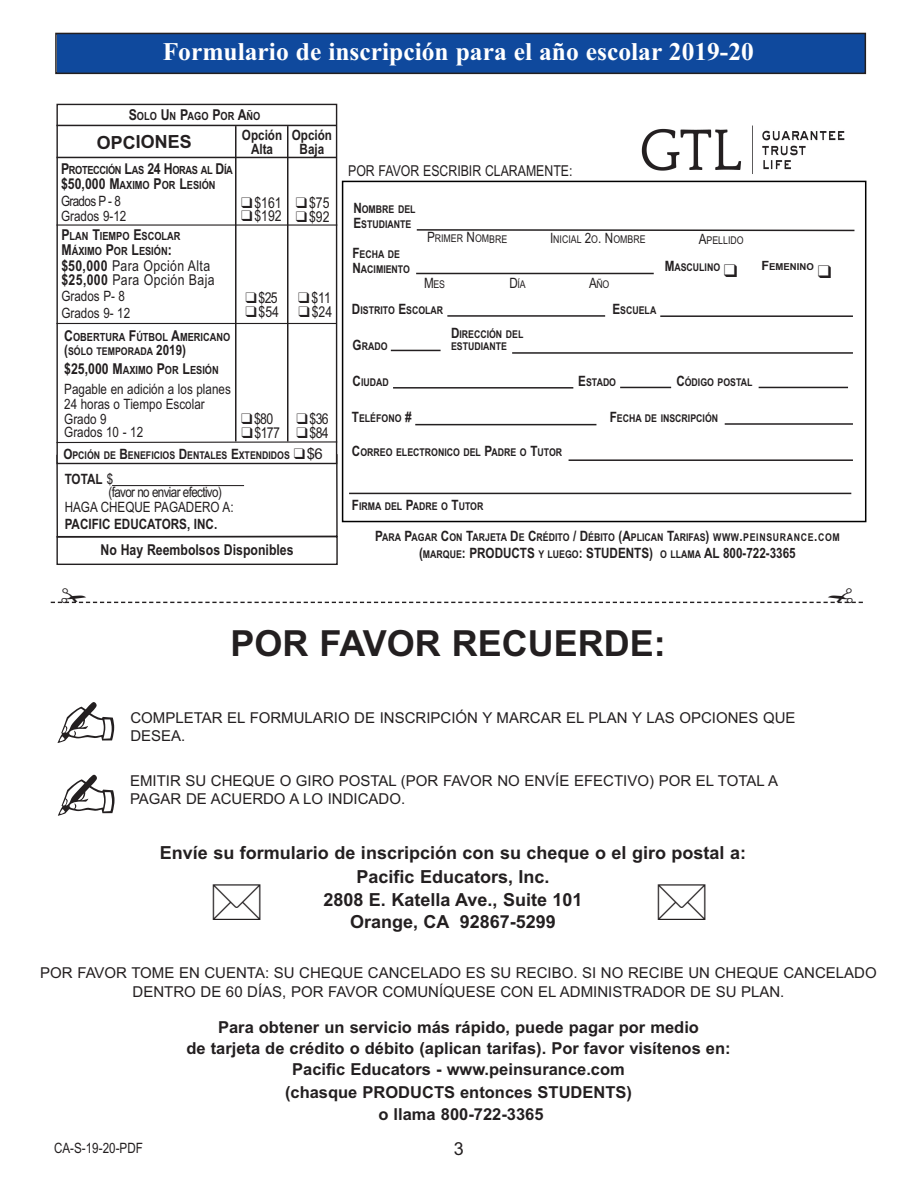
<style>
.page{position:relative;width:918px;height:1188px;background:#fff}
.page>*{position:absolute;margin:0;border:0;box-sizing:border-box;transform-origin:0 0}
.t1{font:700 36px "Arial";color:#231f20}
.t2{font:700 25.5px "Times New Roman";color:#fff}
.t3{font:700 18px/23px "Arial";color:#231f20;text-align:center}
.t4{font:18px "Arial";color:#231f20}
.t5{font:700 16.5px/21px "Arial";color:#231f20;text-align:center}
.t6{font:15px/18px "Arial";color:#231f20}
.t7{font:15px "Arial Narrow";color:#231f20}
.t8{font:15px/13.5px "Arial Narrow";letter-spacing:.025em;color:#231f20}
.t9{font:700 15px "Arial Narrow";color:#231f20}
.t10{font:14.25px/15px "Arial Narrow";color:#231f20}
.t11{font:700 14.25px/13.5px "Arial Narrow";color:#231f20;text-align:center}
.t12{font:14.25px/13.5px "Arial Narrow";letter-spacing:-.045em;color:#231f20}
.t13{font:700 11.25px/15px "Arial Narrow";color:#231f20}
.t14{font:700 11.25px/15px "Arial Narrow";letter-spacing:-.03em;color:#231f20}
.t15{font:700 10.65px/14.1px "Arial Narrow";color:#231f20}
.t16{font:10.65px "Arial Narrow";color:#231f20}
.t17{font:700 9.6px "Arial";color:#231f20}
.s1{font-size:15px}
.s2{font-weight:700}
.s3{font-size:14.25px}
.s4{font-family:"Arial";font-weight:400;font-size:15px}
.s5{font-weight:400}
.s6{font-size:12.75px}
.s7{font-size:10.65px}
</style>
<div class="page">
<div style="left:57px;top:34px;width:808px;height:39px;background:#0f499d"></div>
<div style="left:55px;top:33px;width:811px;height:41px;border:2px solid #231f20"></div>
<div style="left:342px;top:181px;width:524px;height:341px;border:2px solid #000"></div>
<svg style="left:56px;top:453px;width:282px;height:83px"></svg>
<hr style="left:725px;top:423px;width:128px;height:2px;background:#231f20">
<hr style="left:447px;top:315px;width:158px;height:2px;background:#231f20">
<hr style="left:391px;top:350px;width:50px;height:1px;background:#231f20">
<hr style="left:393px;top:387px;width:180px;height:2px;background:#231f20">
<hr style="left:620px;top:387px;width:51px;height:1px;background:#231f20">
<hr style="left:660px;top:315px;width:193px;height:2px;background:#231f20">
<hr style="left:512px;top:352px;width:341px;height:2px;background:#231f20">
<hr style="left:759px;top:387px;width:89px;height:1px;background:#231f20">
<hr style="left:349px;top:493px;width:502px;height:1px;background:#231f20">
<hr style="left:112px;top:485px;width:132px;height:1px;background:#231f20">
<div style="left:58px;top:105px;width:278px;height:358px;background:#fff"></div>
<div style="left:56px;top:104px;width:281px;height:360px;border:1px solid #231f20"></div>
<hr style="left:56px;top:157px;width:280px;height:1px;background:#231f20">
<hr style="left:56px;top:224px;width:281px;height:2px;background:#231f20">
<hr style="left:235px;top:126px;width:2px;height:315px;background:#231f20">
<hr style="left:56px;top:323px;width:281px;height:1px;background:#231f20">
<hr style="left:287px;top:126px;width:2px;height:315px;background:#231f20">
<hr style="left:56px;top:125px;width:280px;height:1px;background:#231f20">
<svg style="left:56px;top:441px;width:282px;height:3px"></svg>
<hr style="left:416px;top:273px;width:238px;height:1px;background:#231f20">
<hr style="left:415px;top:424px;width:181px;height:1px;background:#231f20">
<div style="left:56px;top:536px;width:282px;height:29px;border:1px solid #231f20"></div>
<svg style="left:416px;top:229px;width:439px;height:3px"></svg>
<hr style="left:569px;top:459px;width:284px;height:2px;background:#231f20">
<img style="left:641px;top:125px;width:204px;height:49px">
<svg style="left:51px;top:601px;width:812px;height:2px"></svg>
<p class="t2" style="left:163px;top:37px;width:593px">Formulario de inscripción para el año escolar 2019-20</p>
<p class="t13" style="left:129px;top:109px;width:133px"><span class="s1">S</span>OLO <span class="s1">U</span>N <span class="s1">P</span>AGO <span class="s1">P</span>OR <span class="s1">A</span>ÑO</p>
<p class="t3" style="left:96px;top:133px;width:97px;rotate:-1deg">OPCIONES</p>
<p class="t11" style="left:292px;top:130px;width:42px">Opción<br>Baja</p>
<p class="t11" style="left:242px;top:130px;width:42px">Opción<br>Alta</p>
<p class="t14" style="left:61px;top:164px;width:173px"><span class="s1">P</span>ROTECCIÓN <span class="s1">L</span>AS <span class="s1">24 H</span>ORAS AL <span class="s1">D</span>ÍA <span class="s1">$50,000 M</span>AXIMO <span class="s1">P</span>OR <span class="s1">L</span>ESIÓN</p>
<p class="t10" style="left:61px;top:194px;width:67px">Grados P - 8<br>Grados 9-12</p>
<p class="t13" style="left:61px;top:229px;width:121px"><span class="s1">P</span>LAN <span class="s1">T</span>IEMPO <span class="s1">E</span>SCOLAR<br><span class="s1">M</span>ÁXIMO <span class="s1">P</span>OR <span class="s1">L</span>ESIÓN<span class="s1">:</span></p>
<p class="t8" style="left:61px;top:261px;width:155px"><span class="s2">$50,000</span> Para Opción Alta <span class="s2">$25,000</span> Para Opción Baja</p>
<p class="t10" style="left:61px;top:289px;width:70px;line-height:16.5px">Grados P- 8<br>Grados 9- 12</p>
<p class="t13" style="left:64px;top:331px;width:168px"><span class="s1">C</span>OBERTURA <span class="s1">F</span>ÚTBOL <span class="s1">A</span>MERICANO</p>
<p class="t15" style="left:64px;top:345px;width:123px"><span class="s3">(</span>SÓLO TEMPORADA <span class="s3">2019)</span></p>
<p class="t13" style="left:64px;top:364px;width:156px"><span class="s1">$25,000 M</span>AXIMO <span class="s1">P</span>OR <span class="s1">L</span>ESIÓN</p>
<p class="t10" style="left:64px;top:383px;width:168px">Pagable en adición a los planes<br>24 horas o Tiempo Escolar<br>Grado 9</p>
<p class="t10" style="left:64px;top:426px;width:80px">Grados 10 - 12</p>
<p class="t7" style="left:241px;top:197px;width:42px">❑ $161</p>
<p class="t7" style="left:241px;top:211px;width:42px">❑ $192</p>
<p class="t7" style="left:245px;top:292px;width:34px">❑ $25</p>
<p class="t7" style="left:245px;top:306px;width:35px">❑ $54</p>
<p class="t7" style="left:241px;top:413px;width:34px">❑ $80</p>
<p class="t7" style="left:241px;top:427px;width:40px">❑ $177</p>
<p class="t7" style="left:296px;top:197px;width:35px">❑ $75</p>
<p class="t7" style="left:296px;top:211px;width:35px">❑ $92</p>
<p class="t7" style="left:298px;top:292px;width:34px">❑ $11</p>
<p class="t7" style="left:298px;top:306px;width:35px">❑ $24</p>
<p class="t7" style="left:296px;top:413px;width:34px">❑ $36</p>
<p class="t7" style="left:296px;top:427px;width:34px">❑ $84</p>
<p class="t15" style="left:63px;top:449px;width:261px"><span class="s3">O</span>PCIÓN DE <span class="s3">B</span>ENEFICIOS <span class="s3">D</span>ENTALES <span class="s3">E</span>XTENDIDOS ❑ <span class="s4">$6</span></p>
<p class="t12" style="left:109px;top:474px;width:115px;text-indent:-44px"><span class="s2">TOTAL</span> $<br>(favor no enviar efectivo)</p>
<p class="t11" style="left:65px;top:501px;width:170px;line-height:16.5px;text-align:left"><span class="s5">HAGA CHEQUE PAGADERO A:<br></span>PACIFIC EDUCATORS, INC.</p>
<p class="t9" style="left:101px;top:545px;width:195px">No Hay Reembolsos Disponibles</p>
<p class="t7" style="left:348px;top:165px;width:226px">POR FAVOR ESCRIBIR CLARAMENTE:</p>
<p class="t15" style="left:353px;top:202px;width:64px;line-height:15px"><span class="s3">N</span>OMBRE DEL<br><span class="s3">E</span>STUDIANTE</p>
<p class="t15" style="left:353px;top:249px;width:59px"><span class="s3">F</span>ECHA DE<br><span class="s3">N</span>ACIMIENTO</p>
<p class="t16" style="left:427px;top:235px;width:82px"><span class="s3">P</span>RIMER <span class="s3">N</span>OMBRE</p>
<p class="t16" style="left:550px;top:236px;width:97px"><span class="s3">I</span>NICIAL <span class="s3">2</span>O<span class="s3">. N</span>OMBRE</p>
<p class="t16" style="left:699px;top:236px;width:46px"><span class="s3">A</span>PELLIDO</p>
<p class="t16" style="left:424px;top:280px;width:22px"><span class="s3">M</span>ES</p>
<p class="t16" style="left:509px;top:280px;width:18px"><span class="s3">D</span>ÍA</p>
<p class="t16" style="left:589px;top:280px;width:22px"><span class="s3">A</span>ÑO</p>
<p class="t15" style="left:665px;top:261px;width:74px"><span class="s3">M</span>ASCULINO ❑</p>
<p class="t17" style="left:761px;top:263px;width:71px"><span class="s6">F</span>EMENINO ❑</p>
<p class="t15" style="left:352px;top:304px;width:93px"><span class="s3">D</span>ISTRITO <span class="s3">E</span>SCOLAR</p>
<p class="t15" style="left:613px;top:304px;width:45px"><span class="s3">E</span>SCUELA</p>
<p class="t15" style="left:353px;top:340px;width:36px"><span class="s3">G</span>RADO</p>
<p class="t15" style="left:353px;top:376px;width:38px"><span class="s3">C</span>IUDAD</p>
<p class="t15" style="left:578px;top:376px;width:39px"><span class="s3">E</span>STADO</p>
<p class="t15" style="left:676px;top:376px;width:78px"><span class="s3">C</span>ÓDIGO POSTAL</p>
<p class="t15" style="left:352px;top:412px;width:61px"><span class="s3">T</span>ELÉFONO <span class="s3">#</span></p>
<p class="t15" style="left:610px;top:412px;width:110px"><span class="s3">F</span>ECHA DE INSCRIPCIÓN</p>
<p class="t15" style="left:352px;top:447px;width:212px"><span class="s3">C</span>ORREO ELECTRONICO DEL <span class="s3">P</span>ADRE O <span class="s3">T</span>UTOR</p>
<p class="t15" style="left:451px;top:329px;width:74px;line-height:12px"><span class="s3">D</span>IRECCIÓN DEL<br>ESTUDIANTE</p>
<p class="t15" style="left:352px;top:501px;width:133px"><span class="s3">F</span>IRMA DEL <span class="s3">P</span>ADRE O <span class="s3">T</span>UTOR</p>
<p class="t15" style="left:375px;top:531px;width:466px"><span class="s3">P</span>ARA <span class="s3">P</span>AGAR <span class="s3">C</span>ON <span class="s3">T</span>ARJETA <span class="s3">D</span>E <span class="s3">C</span>RÉDITO <span class="s3">/ D</span>ÉBITO <span class="s3">(A</span>PLICAN <span class="s3">T</span>ARIFAS<span class="s3">)</span> WWW<span class="s3">.</span>PEINSURANCE<span class="s3">.</span>COM</p>
<p class="t11" style="left:419px;top:548px;width:378px">(<span class="s7">MARQUE</span>: PRODUCTS <span class="s7">Y LUEGO</span>: STUDENTS) <span class="s7">O LLAMA</span> AL 800-722-3365</p>
<p class="t1" style="left:230px;top:631px;width:437px">POR FAVOR RECUERDE:</p>
<p class="t6" style="left:130px;top:710px;width:667px">COMPLETAR EL FORMULARIO DE INSCRIPCIÓN Y MARCAR EL PLAN Y LAS OPCIONES QUE<br>DESEA.</p>
<p class="t6" style="left:130px;top:774px;width:649px">EMITIR SU CHEQUE O GIRO POSTAL (POR FAVOR NO ENVÍE EFECTIVO) POR EL TOTAL A<br>PAGAR DE ACUERDO A LO INDICADO.</p>
<p class="t3" style="left:160px;top:843px;width:588px">Envíe su formulario de inscripción con su cheque o el giro postal a:<br>Pacific Educators, Inc.<br>2808 E. Katella Ave., Suite 101<br>Orange, CA 92867-5299</p>
<p class="t6" style="left:40px;top:964px;width:838px;line-height:19.5px;text-align:center">POR FAVOR TOME EN CUENTA: SU CHEQUE CANCELADO ES SU RECIBO. SI NO RECIBE UN CHEQUE CANCELADO<br>DENTRO DE 60 DÍAS, POR FAVOR COMUNÍQUESE CON EL ADMINISTRADOR DE SU PLAN.</p>
<p class="t5" style="left:186px;top:1019px;width:546px">Para obtener un servicio más rápido, puede pagar por medio<br>de tarjeta de crédito o débito (aplican tarifas). Por favor visítenos en:<br>Pacific Educators - www.peinsurance.com</p>
<p class="t5" style="left:285px;top:1082px;width:349px;line-height:22.5px">(chasque PRODUCTS entonces STUDENTS) o llama 800-722-3365</p>
<p class="t10" style="left:54px;top:1142px;width:90px">CA-S-19-20-PDF</p>
<p class="t4" style="left:454px;top:1142px;width:12px">3</p>
</div>
